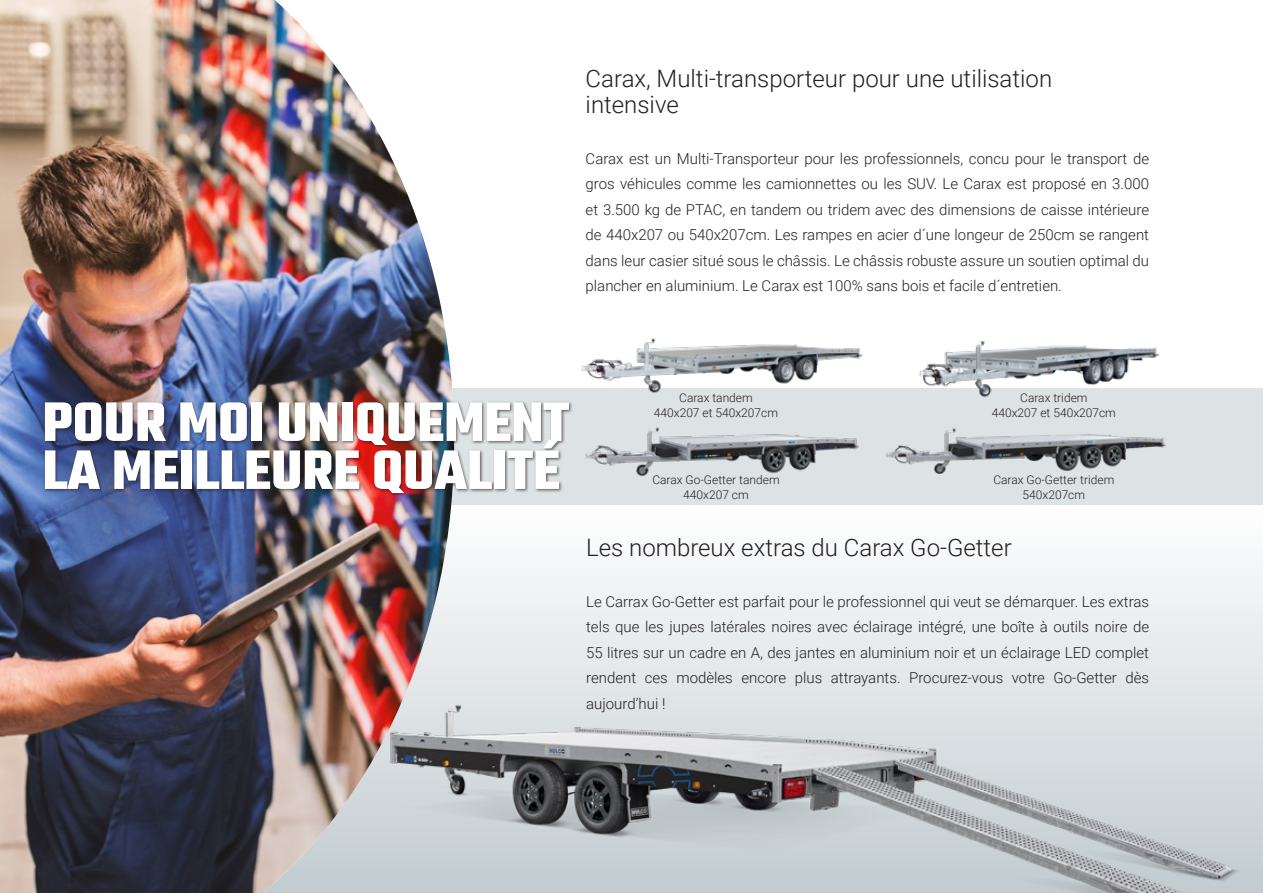
<style>
.page{position:relative;width:1263px;height:893px;background:#fff}
.page>*{position:absolute;margin:0;border:0;box-sizing:border-box;transform-origin:0 0}
.t1{font:700 60px "Teko";color:#fff}
.t2{font:300 24px "Roboto";color:#231f20}
.t3{font:300 15px/25.5px "Roboto";color:#231f20;text-align:justify}
.t4{font:300 12px/15px "Roboto";color:#231f20;text-align:center}
</style>
<div class="page">
<div style="left:0;top:388px;width:1263px;height:117px;background:#dde2e4"></div>
<div style="left:0;top:505px;width:1263px;height:388px;background:linear-gradient(to bottom,#fefefe,#c2cbcf)"></div>
<img style="left:0;top:0;width:454px;height:893px">
<div style="left:43px;top:400px;width:530px;height:97px;background:#231f20;opacity:.7"></div>
<img style="left:344px;top:673px;width:910px;height:220px">
<img style="left:570px;top:338px;width:293px;height:73px">
<img style="left:919px;top:341px;width:240px;height:57px">
<img style="left:585px;top:427px;width:274px;height:49px">
<img style="left:886px;top:428px;width:280px;height:46px">
<p class="t2" style="left:586px;top:62px;width:468px">Carax, Multi-transporteur pour une utilisation</p>
<p class="t2" style="left:586px;top:87px;width:95px">intensive</p>
<p class="t3" style="left:586px;top:145px;width:565px">Carax est un Multi-Transporteur pour les professionnels, concu pour le transport de gros véhicules comme les camionnettes ou les SUV. Le Carax est proposé en 3.000 et 3.500 kg de PTAC, en tandem ou tridem avec des dimensions de caisse intérieure de 440x207 ou 540x207cm. Les rampes en acier d´une longeur de 250cm se rangent dans leur casier situé sous le châssis. Le châssis robuste assure un soutien optimal du plancher en aluminium. Le Carax est 100% sans bois et facile d´entretien.</p>
<p class="t1" style="left:43px;top:383px;width:528px">POUR MOI UNIQUEMENT</p>
<p class="t1" style="left:43px;top:431px;width:519px">LA MEILLEURE QUALITÉ</p>
<p class="t4" style="left:654px;top:389px;width:126px">Carax tandem<br>440x207 et 540x207cm</p>
<p class="t4" style="left:652px;top:472px;width:129px">Carax Go-Getter tandem<br>440x207 cm</p>
<p class="t4" style="left:1020px;top:389px;width:69px">Carax tridem</p>
<p class="t4" style="left:992px;top:404px;width:126px">440x207 et 540x207cm</p>
<p class="t4" style="left:993px;top:472px;width:122px">Carax Go-Getter tridem</p>
<p class="t4" style="left:1022px;top:487px;width:64px">540x207cm</p>
<p class="t2" style="left:586px;top:530px;width:427px">Les nombreux extras du Carax Go-Getter</p>
<p class="t3" style="left:586px;top:588px;width:564px">Le Carrax Go-Getter est parfait pour le professionnel qui veut se démarquer. Les extras tels que les jupes latérales noires avec éclairage intégré, une boîte à outils noire de 55 litres sur un cadre en A, des jantes en aluminium noir et un éclairage LED complet rendent ces modèles encore plus attrayants. Procurez-vous votre Go-Getter dès aujourd’hui !</p>
</div>
